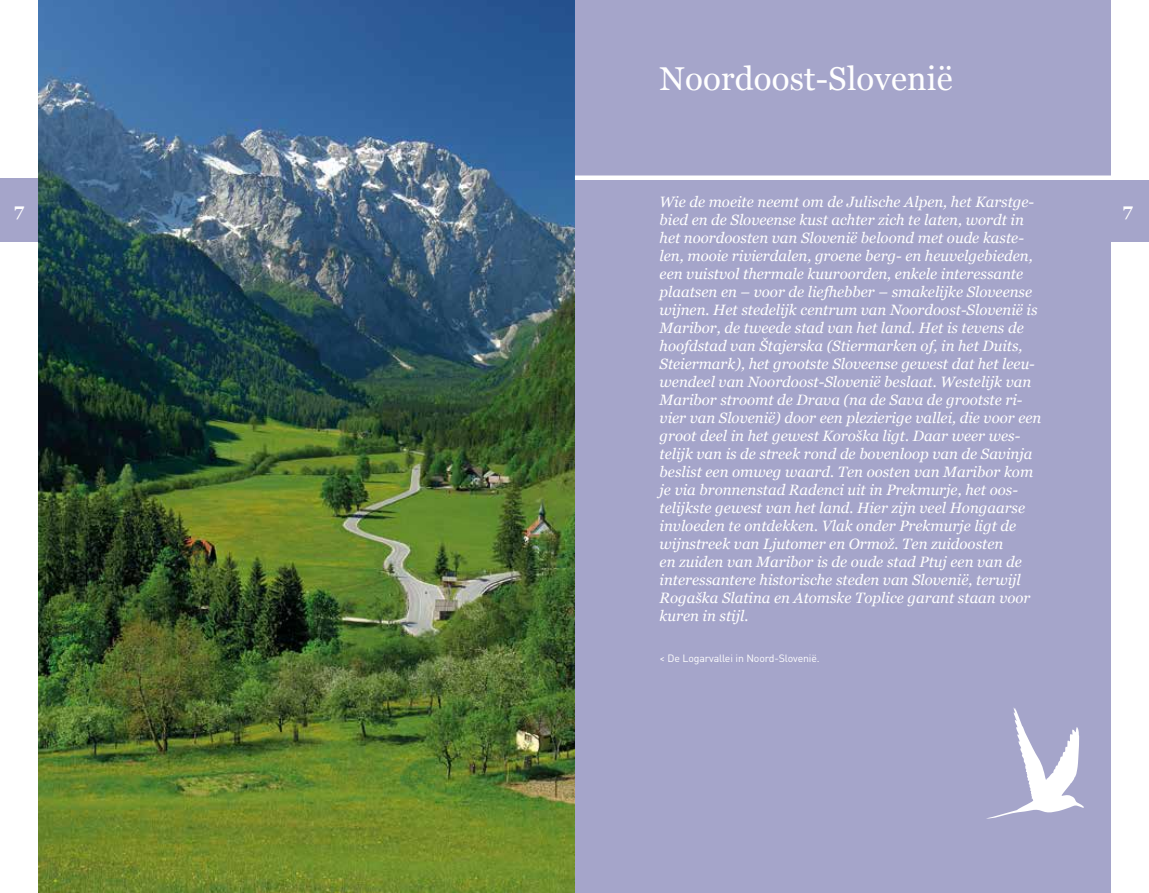
<style>
.page{position:relative;width:1149px;height:893px;background:#fff}
.page>*{position:absolute;margin:0;border:0;box-sizing:border-box;transform-origin:0 0}
.t1{font:33px "Georgia";letter-spacing:.005em;color:#fff}
.t2{font:700 18px "Georgia";color:#fff}
.t3{font:italic 15px/18px "Georgia";color:#fff}
.t4{font:10.5px "DIN Pro";letter-spacing:-.01em;color:#fff}
</style>
<div class="page">
<div style="left:574px;top:0;width:536px;height:893px;background:#a5a5ca"></div>
<div style="left:1110px;top:179px;width:38px;height:63px;background:#a5a5ca"></div>
<div style="left:574px;top:175px;width:574px;height:5px;background:#fff"></div>
<div style="left:0;top:179px;width:38px;height:63px;background:#a5a5ca"></div>
<svg style="left:988px;top:708px;width:95px;height:110px"></svg>
<img style="left:38px;top:0;width:536px;height:893px">
<h1 class="t1" style="left:659px;top:59px;width:294px">Noordoost-Slovenië</h1>
<p class="t3" style="left:659px;top:193px;width:383px">Wie de moeite neemt om de Julische Alpen, het Karstge&shy;bied en de Sloveense kust achter zich te laten, wordt in het noordoosten van Slovenië beloond met oude kaste&shy;len, mooie rivierdalen, groene berg- en heuvelgebieden, een vuistvol thermale kuuroorden, enkele interessante plaatsen en – voor de liefhebber – smakelijke Sloveense wijnen. Het stedelijk centrum van Noordoost-Slovenië is Maribor, de tweede stad van het land. Het is tevens de hoofdstad van Štajerska (Stiermarken of, in het Duits, Steiermark), het grootste Sloveense gewest dat het leeu&shy;wendeel van Noordoost-Slovenië beslaat. Westelijk van Maribor stroomt de Drava (na de Sava de grootste ri&shy;vier van Slovenië) door een plezierige vallei, die voor een groot deel in het gewest Koroška ligt. Daar weer wes&shy;telijk van is de streek rond de bovenloop van de Savinja beslist een omweg waard. Ten oosten van Maribor kom je via bronnenstad Radenci uit in Prekmurje, het oos&shy;telijkste gewest van het land. Hier zijn veel Hongaarse invloeden te ontdekken. Vlak onder Prekmurje ligt de wijnstreek van Ljutomer en Ormož. Ten zuidoosten<br>en zuiden van Maribor is de oude stad Ptuj een van de interessantere historische steden van Slovenië, terwijl Rogaška Slatina en Atomske Toplice garant staan voor kuren in stijl.</p>
<p class="t4" style="left:659px;top:649px;width:162px">&lt; De Logarvallei in Noord-Slovenië.</p>
<p class="t2" style="left:14px;top:198px;width:11px">7</p>
<p class="t2" style="left:1122px;top:198px;width:11px">7</p>
</div>
